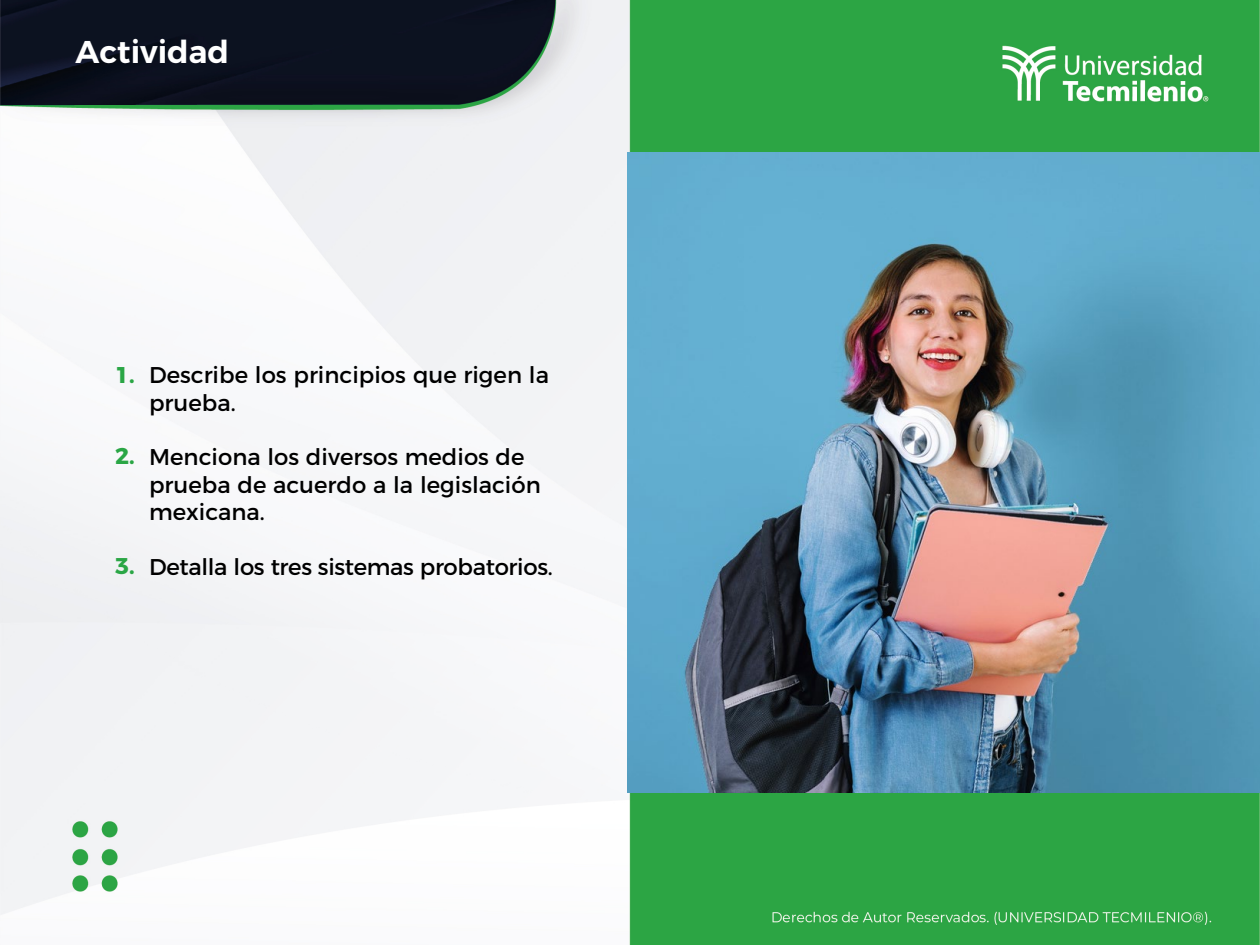
<style>
.page{position:relative;width:1260px;height:945px;background:#fff}
.page>*{position:absolute;margin:0;border:0;box-sizing:border-box;transform-origin:0 0}
.t1{font:600 31.5px "Montserrat";color:#fff}
.t2{font:22.75px/27.3px "Montserrat";color:#000}
.t3{font:700 22.75px "Montserrat";color:#2aa645}
</style>
<div class="page">
<img style="left:0;top:0;width:1260px;height:945px">
<img style="left:628px;top:152px;width:632px;height:641px">
<h1 class="t1" style="left:76px;top:26px;width:155px">Actividad</h1>
<p class="t3" style="left:115px;top:357px;width:21px">1.</p>
<p class="t3" style="left:115px;top:437px;width:21px">2.</p>
<p class="t3" style="left:115px;top:547px;width:21px">3.</p>
<p class="t2" style="left:149px;top:360px;width:401px">Describe los principios que rigen la prueba.</p>
<p class="t2" style="left:149px;top:442px;width:393px">Menciona los diversos medios de prueba de acuerdo a la legislación mexicana.</p>
<p class="t2" style="left:149px;top:551px;width:405px">Detalla los tres sistemas probatorios.</p>
</div>
